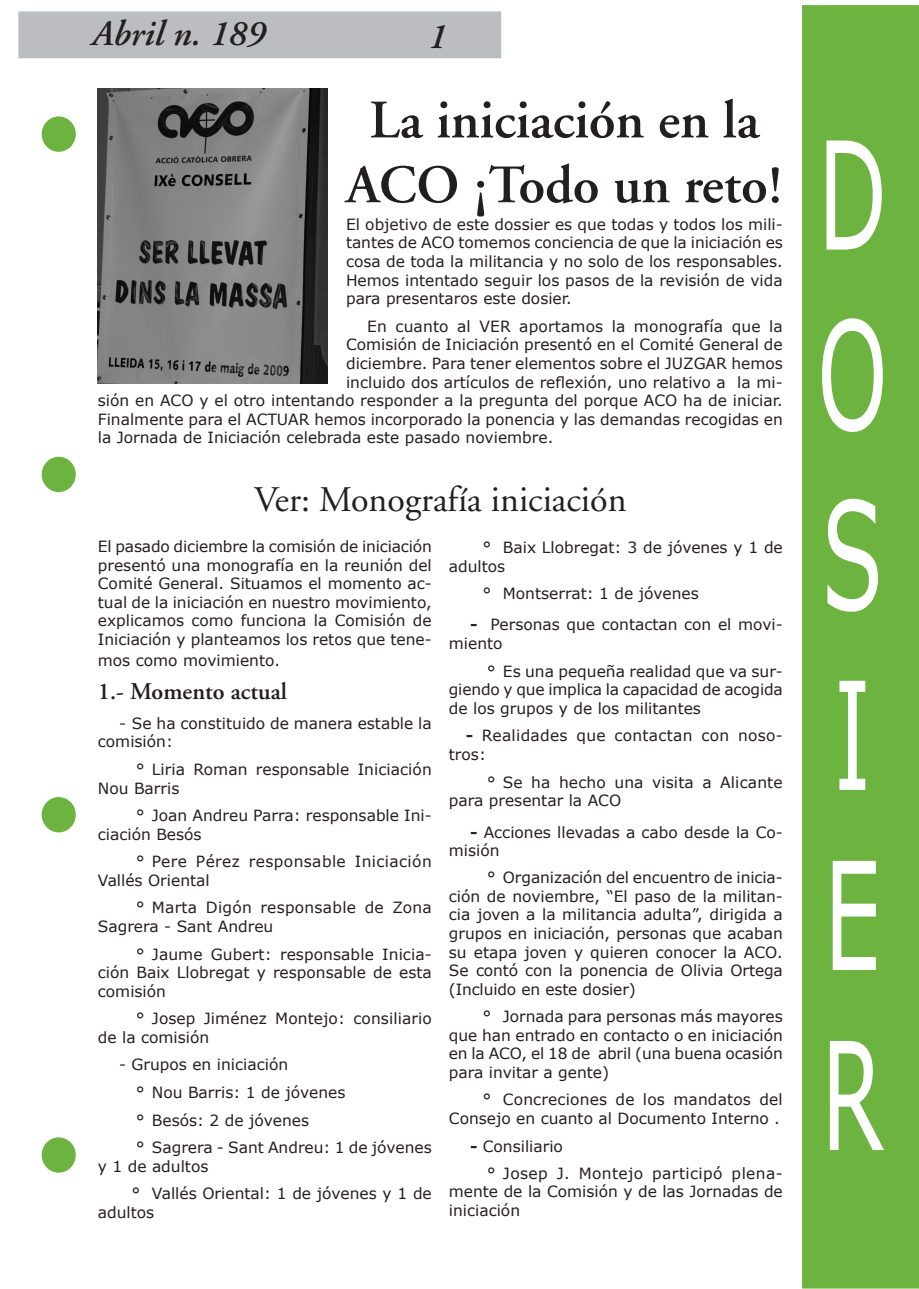
<style>
.page{position:relative;width:919px;height:1289px;background:#fff}
.page>*{position:absolute;margin:0;border:0;box-sizing:border-box;transform-origin:0 0}
.t1{font:150px "Verdana";color:#fff;scale:.6 1}
.Titular{font:600 54px/64.8px "Adobe Garamond";color:#231f20;text-align:center}
.segundo_titulo{font:36px "Adobe Garamond";color:#231f20}
.t2{font:italic 600 36px "Adobe Garamond";color:#231f20}
.tercer_titulo{font:600 24px "Adobe Garamond";color:#231f20}
.texto{font:15.45px/18.6px "Verdana";color:#231f20}
.texto-2{font:15.45px/18.6px "Verdana";letter-spacing:.025em;color:#231f20}
.texto-3{font:15.45px/18.6px "Verdana";letter-spacing:.02em;color:#231f20}
.s1{font-weight:700}
</style>
<div class="page">
<div style="left:802px;top:6px;width:116px;height:1281px;background:#6cb43f"></div>
<div style="left:802px;top:5px;width:116px;height:1283px;border:2px solid #6cb43f"></div>
<div style="left:18px;top:11px;width:483px;height:47px;background:#bcbdc0;border:2px solid #bcbdc0"></div>
<div style="left:42px;top:117px;width:33px;height:34px;background:#6cb43f;border-radius:50%"></div>
<div style="left:42px;top:116px;width:34px;height:36px;border:2px solid #6cb43f;border-radius:50%"></div>
<div style="left:42px;top:457px;width:33px;height:34px;background:#6cb43f;border-radius:50%"></div>
<div style="left:42px;top:457px;width:34px;height:35px;border:2px solid #6cb43f;border-radius:50%"></div>
<div style="left:42px;top:797px;width:33px;height:34px;background:#6cb43f;border-radius:50%"></div>
<div style="left:42px;top:797px;width:34px;height:35px;border:2px solid #6cb43f;border-radius:50%"></div>
<div style="left:42px;top:1138px;width:33px;height:33px;background:#6cb43f;border-radius:50%"></div>
<div style="left:42px;top:1137px;width:34px;height:35px;border:2px solid #6cb43f;border-radius:50%"></div>
<img style="left:98px;top:88px;width:230px;height:296px">
<p class="t2" style="left:92px;top:14px;width:175px">Abril n. 189</p>
<p class="t2" style="left:428px;top:17px;width:20px">1</p>
<p class="Titular" style="left:346px;top:89px;width:438px">La iniciación en la<br>ACO ¡Todo un reto!</p>
<p class="texto" style="left:346px;top:214px;width:438px;text-align:justify">El objetivo de este dossier es que todas y todos los mili&shy;tantes de ACO tomemos conciencia de que la iniciación es cosa de toda la militancia y no solo de los responsables.<br>Hemos intentado seguir los pasos de la revisión de vida para presentaros este dosier.</p>
<p class="texto" style="left:367px;top:316px;width:417px">En cuanto al VER aportamos la monografía que la</p>
<p class="texto" style="left:346px;top:335px;width:438px">Comisión de Iniciación presentó en el Comité General de</p>
<p class="texto" style="left:346px;top:353px;width:438px">diciembre. Para tener elementos sobre el JUZGAR hemos</p>
<p class="texto" style="left:346px;top:372px;width:438px">incluido dos artículos de reflexión, uno relativo a la mi-</p>
<p class="texto" style="left:98px;top:391px;width:686px">sión en ACO y el otro intentando responder a la pregunta del porque ACO ha de iniciar.</p>
<p class="texto" style="left:98px;top:409px;width:686px">Finalmente para el ACTUAR hemos incorporado la ponencia y las demandas recogidas en</p>
<p class="texto" style="left:98px;top:428px;width:457px">la Jornada de Iniciación celebrada este pasado noviembre.</p>
<p class="segundo_titulo" style="left:254px;top:480px;width:374px">Ver: Monografía iniciación</p>
<p class="texto" style="left:98px;top:536px;width:335px;text-align:justify">El pasado diciembre la comisión de iniciación presentó una monografía en la reunión del Comité General. Situamos el momento ac&shy;tual de la iniciación en nuestro movimiento, explicamos como funciona la Comisión de Iniciación y planteamos los retos que tene-</p>
<p class="texto" style="left:98px;top:650px;width:184px">mos como movimiento.</p>
<p class="tercer_titulo" style="left:98px;top:678px;width:191px">1.- Momento actual</p>
<p class="texto" style="left:98px;top:713px;width:335px;text-indent:21px">- Se ha constituido de manera estable la comisión:</p>
<p class="texto" style="left:98px;top:759px;width:335px;text-indent:38px">° Liria Roman responsable Iniciación<br>Nou Barris</p>
<p class="texto" style="left:98px;top:805px;width:335px;text-indent:38px">° Joan Andreu Parra: responsable Ini&shy;ciación Besós</p>
<p class="texto-2" style="left:98px;top:851px;width:335px;text-indent:38px">° Pere Pérez responsable Iniciación<br>Vallés Oriental</p>
<p class="texto" style="left:98px;top:898px;width:335px;text-indent:38px">° Marta Digón responsable de Zona<br>Sagrera - Sant Andreu</p>
<p class="texto" style="left:98px;top:944px;width:335px;text-align:justify;text-indent:38px">° Jaume Gubert: responsable Inicia&shy;ción Baix Llobregat y responsable de esta comisión</p>
<p class="texto" style="left:98px;top:1008px;width:335px;text-indent:38px">° Josep Jiménez Montejo: consiliario de la comisión</p>
<p class="texto" style="left:119px;top:1054px;width:170px">- Grupos en iniciación</p>
<p class="texto" style="left:136px;top:1082px;width:211px">° Nou Barris: 1 de jóvenes</p>
<p class="texto" style="left:136px;top:1110px;width:174px">° Besós: 2 de jóvenes</p>
<p class="texto" style="left:98px;top:1137px;width:335px;text-indent:38px">° Sagrera - Sant Andreu: 1 de jóvenes y 1 de adultos</p>
<p class="texto" style="left:98px;top:1183px;width:335px;text-indent:34px">° Vallés Oriental: 1 de jóvenes y 1 de adultos</p>
<p class="texto" style="left:449px;top:537px;width:335px;text-indent:34px">° Baix Llobregat: 3 de jóvenes y 1 de adultos</p>
<p class="texto" style="left:483px;top:583px;width:217px">° Montserrat: 1 de jóvenes</p>
<p class="texto" style="left:449px;top:615px;width:335px;text-indent:21px"><span class="s1">-</span> Personas que contactan con el movi&shy;miento</p>
<p class="texto" style="left:449px;top:661px;width:335px;text-align:justify;text-indent:38px">° Es una pequeña realidad que va sur&shy;giendo y que implica la capacidad de acogida de los grupos y de los militantes</p>
<p class="texto-3" style="left:449px;top:726px;width:335px;text-indent:17px"><span class="s1">-</span> Realidades que contactan con noso&shy;tros:</p>
<p class="texto" style="left:449px;top:772px;width:335px;text-indent:38px">° Se ha hecho una visita a Alicante para presentar la ACO</p>
<p class="texto" style="left:449px;top:822px;width:335px;text-indent:21px"><span class="s1">-</span> Acciones llevadas a cabo desde la Co&shy;misión</p>
<p class="texto" style="left:449px;top:867px;width:335px;text-align:justify;text-indent:38px">° Organización del encuentro de inicia&shy;ción de noviembre, “El paso de la militan&shy;cia joven a la militancia adulta”, dirigida a grupos en iniciación, personas que acaban su etapa joven y quieren conocer la ACO.<br>Se contó con la ponencia de Olivia Ortega (Incluido en este dosier)</p>
<p class="texto" style="left:449px;top:1006px;width:335px;text-align:justify;text-indent:34px">° Jornada para personas más mayores que han entrado en contacto o en iniciación en la ACO, el 18 de abril (una buena ocasión para invitar a gente)</p>
<p class="texto" style="left:449px;top:1089px;width:335px;text-align:right">° Concreciones de los mandatos del<br>Consejo en cuanto al Documento Interno .</p>
<p class="texto" style="left:470px;top:1136px;width:94px"><span class="s1">-</span> Consiliario</p>
<p class="texto" style="left:449px;top:1163px;width:335px;text-align:justify;text-indent:38px">° Josep J. Montejo participó plena&shy;mente de la Comisión y de las Jornadas de iniciación</p>
<p class="t1" style="left:817px;top:99px;width:117px">D</p>
<p class="t1" style="left:816px;top:279px;width:120px">O</p>
<p class="t1" style="left:821px;top:459px;width:104px">S</p>
<p class="t1" style="left:833px;top:639px;width:65px">I</p>
<p class="t1" style="left:823px;top:819px;width:96px">E</p>
<p class="t1" style="left:821px;top:999px;width:106px">R</p>
</div>
